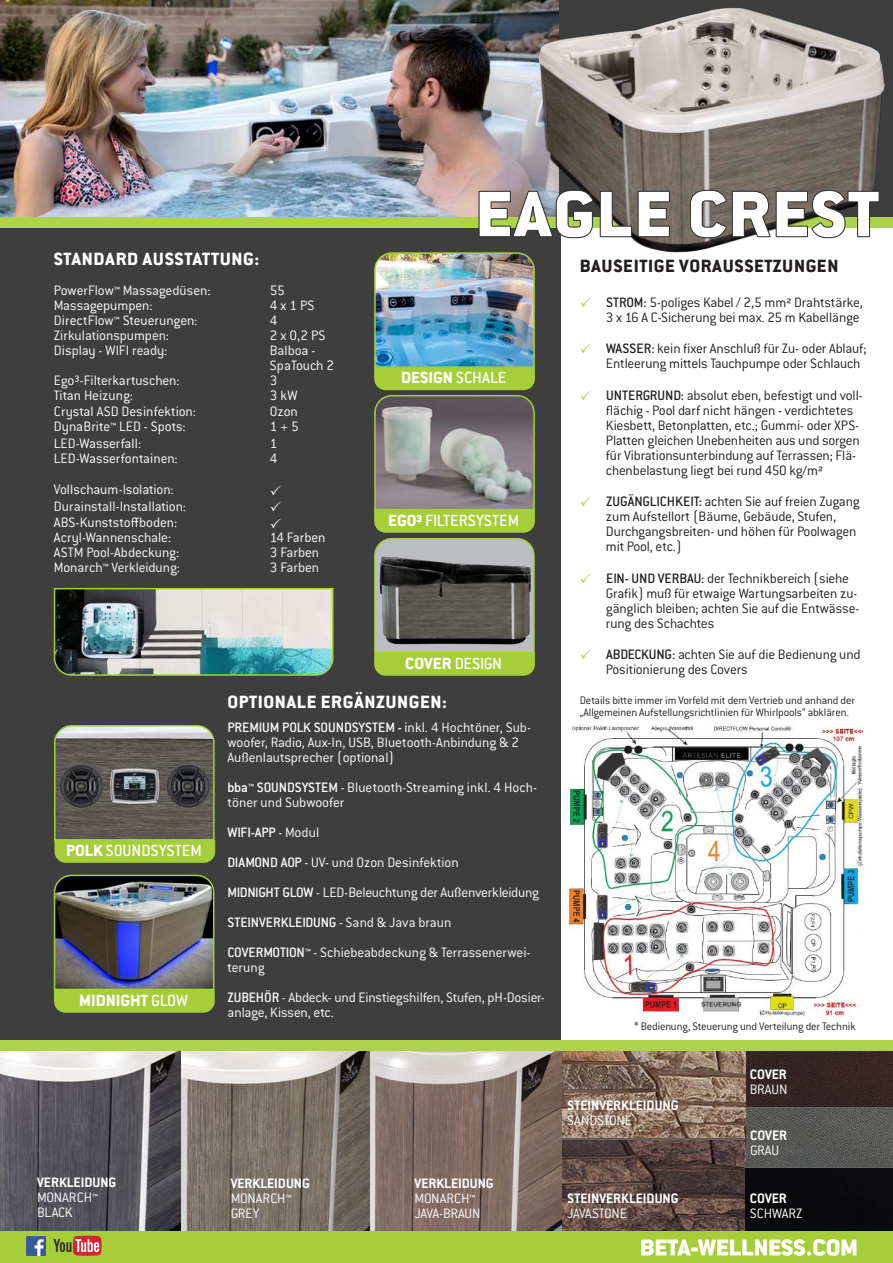
<style>
.page{position:relative;width:893px;height:1263px;background:#fff}
.page>*{position:absolute;margin:0;border:0;box-sizing:border-box;transform-origin:0 0}
.t1{font:800 19.5px "Conduit ITC Std";letter-spacing:.03em;color:#fff}
.t2{font:800 19.5px "Conduit ITC Std";letter-spacing:.03em;color:#231f20}
.t3{font:500 17.7px "Conduit ITC Std";color:#fff}
.t4{font:800 17.7px "Conduit ITC Std";color:#fff}
.t5{font:300 15px/15px "Conduit ITC Std";letter-spacing:-.005em;color:#fff}
.t6{font:300 15px/15px "Conduit ITC Std";letter-spacing:-.015em;color:#231f20}
.t7{font:700 15px "Conduit ITC Std";color:#fff}
.t8{font:500 15px "Conduit ITC Std";color:#fff}
.t9{font:300 12px/12px "Conduit ITC Std";letter-spacing:-.015em;color:#231f20}
.s1{font-weight:500}
.s2{font-weight:800}
.s3{font-weight:300}
</style>
<div class="page">
<img style="left:0;top:0;width:521px;height:217px">
<div style="left:0;top:221px;width:561px;height:824px;background:#3e3e3f"></div>
<div style="left:0;top:217px;width:893px;height:10px;background:#aed24a"></div>
<img style="left:521px;top:0;width:372px;height:253px">
<img style="left:568px;top:725px;width:294px;height:292px">
<svg style="left:478px;top:189px;width:402px;height:50px"></svg>
<img style="left:745px;top:1050px;width:148px;height:57px">
<img style="left:745px;top:1108px;width:148px;height:59px">
<div style="left:745px;top:1168px;width:148px;height:63px;background:#09090b"></div>
<img style="left:0;top:1050px;width:182px;height:181px">
<img style="left:561px;top:1050px;width:184px;height:88px">
<img style="left:561px;top:1140px;width:184px;height:91px">
<img style="left:53px;top:587px;width:281px;height:89px">
<hr style="left:745px;top:1167px;width:148px;height:1px;background:#616164">
<hr style="left:745px;top:1107px;width:148px;height:1px;background:#616164">
<hr style="left:559px;top:1138px;width:186px;height:2px;background:#616164">
<img style="left:374px;top:252px;width:162px;height:424px">
<svg style="left:54px;top:725px;width:161px;height:138px;background:#707656"></svg>
<img style="left:53px;top:874px;width:162px;height:139px">
<img style="left:182px;top:1050px;width:189px;height:181px">
<img style="left:371px;top:1050px;width:190px;height:181px">
<div style="left:0;top:1231px;width:893px;height:32px;background:#a6ce39"></div>
<svg style="left:53px;top:1236px;width:49px;height:20px"></svg>
<img style="left:27px;top:1236px;width:18px;height:20px">
<div style="left:0;top:1040px;width:893px;height:10px;background:#aed24a"></div>
<svg style="left:641px;top:1239px;width:215px;height:17px"></svg>
<p class="t1" style="left:54px;top:247px;width:207px">STANDARD AUSSTATTUNG:</p>
<p class="t5" style="left:54px;top:282px;width:158px">PowerFlow™ Massagedüsen:</p>
<p class="t5" style="left:270px;top:282px;width:16px">55</p>
<p class="t5" style="left:54px;top:297px;width:100px">Massagepumpen:</p>
<p class="t5" style="left:270px;top:297px;width:46px">4 x 1 PS</p>
<p class="t5" style="left:54px;top:312px;width:145px">DirectFlow™ Steuerungen:</p>
<p class="t5" style="left:270px;top:312px;width:9px">4</p>
<p class="t5" style="left:54px;top:327px;width:117px">Zirkulationspumpen:</p>
<p class="t5" style="left:270px;top:327px;width:57px">2 x 0,2 PS</p>
<p class="t5" style="left:54px;top:342px;width:115px">Display - WIFI ready:</p>
<p class="t5" style="left:270px;top:342px;width:47px">Balboa -</p>
<p class="t5" style="left:270px;top:357px;width:66px">SpaTouch 2</p>
<p class="t5" style="left:54px;top:372px;width:127px">Ego³-Filterkartuschen:</p>
<p class="t5" style="left:270px;top:372px;width:9px">3</p>
<p class="t5" style="left:54px;top:387px;width:81px">Titan Heizung:</p>
<p class="t5" style="left:270px;top:387px;width:29px">3 kW</p>
<p class="t5" style="left:54px;top:404px;width:144px">Crystal ASD Desinfektion:</p>
<p class="t5" style="left:270px;top:404px;width:30px">Ozon</p>
<p class="t5" style="left:54px;top:419px;width:133px">DynaBrite™ LED - Spots:</p>
<p class="t5" style="left:270px;top:419px;width:30px">1 + 5</p>
<p class="t5" style="left:54px;top:435px;width:89px">LED-Wasserfall:</p>
<p class="t5" style="left:270px;top:435px;width:9px">1</p>
<p class="t5" style="left:54px;top:450px;width:125px">LED-Wasserfontainen:</p>
<p class="t5" style="left:270px;top:450px;width:9px">4</p>
<p class="t5" style="left:54px;top:482px;width:121px">Vollschaum-Isolation:</p>
<p class="t5" style="left:54px;top:498px;width:134px">Durainstall-Installation:</p>
<p class="t5" style="left:54px;top:515px;width:125px">ABS-Kunststoffboden:</p>
<p class="t5" style="left:54px;top:530px;width:119px">Acryl-Wannenschale:</p>
<p class="t5" style="left:270px;top:530px;width:57px">14 Farben</p>
<p class="t5" style="left:54px;top:545px;width:127px">ASTM Pool-Abdeckung:</p>
<p class="t5" style="left:270px;top:545px;width:51px">3 Farben</p>
<p class="t5" style="left:54px;top:560px;width:128px">Monarch™ Verkleidung:</p>
<p class="t5" style="left:270px;top:560px;width:51px">3 Farben</p>
<p class="t4" style="left:401px;top:367px;width:107px">DESIGN <span class="s1">SCHALE</span></p>
<p class="t3" style="left:388px;top:510px;width:132px"><span class="s2">EGO³</span> FILTERSYSTEM</p>
<p class="t3" style="left:405px;top:653px;width:98px"><span class="s2">COVER</span> DESIGN</p>
<p class="t3" style="left:66px;top:840px;width:137px"><span class="s2">POLK</span> SOUNDSYSTEM</p>
<p class="t4" style="left:79px;top:989px;width:110px">MIDNIGHT <span class="s1">GLOW</span></p>
<p class="t1" style="left:227px;top:690px;width:221px">OPTIONALE ERGÄNZUNGEN:</p>
<p class="t5" style="left:227px;top:720px;width:305px"><span class="s1">PREMIUM POLK SOUNDSYSTEM -</span> inkl. 4 Hochtöner, Sub&shy;woofer, Radio, Aux-In, USB, Bluetooth-Anbindung &amp; 2<br>Außenlautsprecher (optional)</p>
<p class="t5" style="left:227px;top:780px;width:311px"><span class="s1">bba™ SOUNDSYSTEM</span> - Bluetooth-Streaming inkl. 4 Hoch&shy;töner und Subwoofer</p>
<p class="t8" style="left:227px;top:824px;width:93px">WIFI-APP <span class="s3">- Modul</span></p>
<p class="t5" style="left:227px;top:855px;width:233px"><span class="s1">DIAMOND AOP</span> - UV- und Ozon Desinfektion</p>
<p class="t5" style="left:227px;top:885px;width:313px"><span class="s1">MIDNIGHT GLOW</span> - LED-Beleuchtung der Außenverkleidung</p>
<p class="t8" style="left:227px;top:914px;width:225px">STEINVERKLEIDUNG <span class="s3">- Sand &amp; Java braun</span></p>
<p class="t5" style="left:227px;top:945px;width:305px"><span class="s1">COVERMOTION™</span> - Schiebeabdeckung &amp; Terrassenerwei&shy;terung</p>
<p class="t5" style="left:227px;top:990px;width:319px"><span class="s1">ZUBEHÖR</span> - Abdeck- und Einstiegshilfen, Stufen, pH-Dosier&shy;anlage, Kissen, etc.</p>
<p class="t7" style="left:37px;top:1173px;width:81px">VERKLEIDUNG</p>
<p class="t5" style="left:37px;top:1190px;width:62px">MONARCH™</p>
<p class="t5" style="left:37px;top:1205px;width:37px">BLACK</p>
<p class="t7" style="left:231px;top:1175px;width:81px">VERKLEIDUNG</p>
<p class="t5" style="left:231px;top:1191px;width:62px">MONARCH™</p>
<p class="t5" style="left:231px;top:1206px;width:30px">GREY</p>
<p class="t7" style="left:415px;top:1174px;width:81px">VERKLEIDUNG</p>
<p class="t5" style="left:415px;top:1190px;width:62px">MONARCH™</p>
<p class="t5" style="left:415px;top:1205px;width:67px">JAVA-BRAUN</p>
<p class="t2" style="left:580px;top:254px;width:260px">BAUSEITIGE VORAUSSETZUNGEN</p>
<p class="t6" style="left:606px;top:294px;width:258px"><span class="s1">STROM:</span> 5-poliges Kabel / 2,5 mm² Drahtstärke,<br>3 x 16 A C-Sicherung bei max. 25 m Kabellänge</p>
<p class="t6" style="left:606px;top:340px;width:262px"><span class="s1">WASSER:</span> kein fixer Anschluß für Zu- oder Ablauf;</p>
<p class="t6" style="left:606px;top:355px;width:256px">Entleerung mittels Tauchpumpe oder Schlauch</p>
<p class="t6" style="left:606px;top:387px;width:258px"><span class="s1">UNTERGRUND:</span> absolut eben, befestigt und voll-</p>
<p class="t6" style="left:606px;top:402px;width:249px">flächig - Pool darf nicht hängen - verdichtetes</p>
<p class="t6" style="left:606px;top:417px;width:255px">Kiesbett, Betonplatten, etc.; Gummi- oder XPS-</p>
<p class="t6" style="left:606px;top:432px;width:256px">Platten gleichen Unebenheiten aus und sorgen</p>
<p class="t6" style="left:606px;top:447px;width:252px">für Vibrationsunterbindung auf Terrassen; Flä-</p>
<p class="t6" style="left:606px;top:462px;width:219px">chenbelastung liegt bei rund 450 kg/m²</p>
<p class="t6" style="left:606px;top:493px;width:255px"><span class="s1">ZUGÄNGLICHKEIT:</span> achten Sie auf freien Zugang</p>
<p class="t6" style="left:606px;top:508px;width:232px">zum Aufstellort (Bäume, Gebäude, Stufen,</p>
<p class="t6" style="left:606px;top:523px;width:252px">Durchgangsbreiten- und höhen für Poolwagen</p>
<p class="t6" style="left:606px;top:538px;width:78px">mit Pool, etc.)</p>
<p class="t6" style="left:606px;top:570px;width:244px"><span class="s1">EIN- UND VERBAU:</span> der Technikbereich (siehe</p>
<p class="t6" style="left:606px;top:585px;width:253px">Grafik) muß für etwaige Wartungsarbeiten zu-</p>
<p class="t6" style="left:606px;top:600px;width:255px">gänglich bleiben; achten Sie auf die Entwässe-</p>
<p class="t6" style="left:606px;top:615px;width:110px">rung des Schachtes</p>
<p class="t6" style="left:606px;top:646px;width:256px"><span class="s1">ABDECKUNG:</span> achten Sie auf die Bedienung und</p>
<p class="t6" style="left:606px;top:661px;width:143px">Positionierung des Covers</p>
<p class="t9" style="left:580px;top:694px;width:277px">Details bitte immer im Vorfeld mit dem Vertrieb und anhand der „Allgemeinen Aufstellungsrichtlinien für Whirlpools“ abklären.</p>
<p class="t9" style="left:634px;top:1020px;width:223px">* Bedienung, Steuerung und Verteilung der Technik</p>
<p class="t7" style="left:567px;top:1097px;width:113px">STEINVERKLEIDUNG</p>
<p class="t5" style="left:567px;top:1113px;width:66px">SANDSTONE</p>
<p class="t7" style="left:567px;top:1189px;width:113px">STEINVERKLEIDUNG</p>
<p class="t5" style="left:567px;top:1205px;width:61px">JAVASTONE</p>
<p class="t7" style="left:750px;top:1065px;width:38px">COVER</p>
<p class="t5" style="left:750px;top:1081px;width:39px">BRAUN</p>
<p class="t7" style="left:750px;top:1126px;width:38px">COVER</p>
<p class="t5" style="left:750px;top:1142px;width:30px">GRAU</p>
<p class="t7" style="left:750px;top:1189px;width:38px">COVER</p>
<p class="t5" style="left:750px;top:1205px;width:54px">SCHWARZ</p>
</div>
